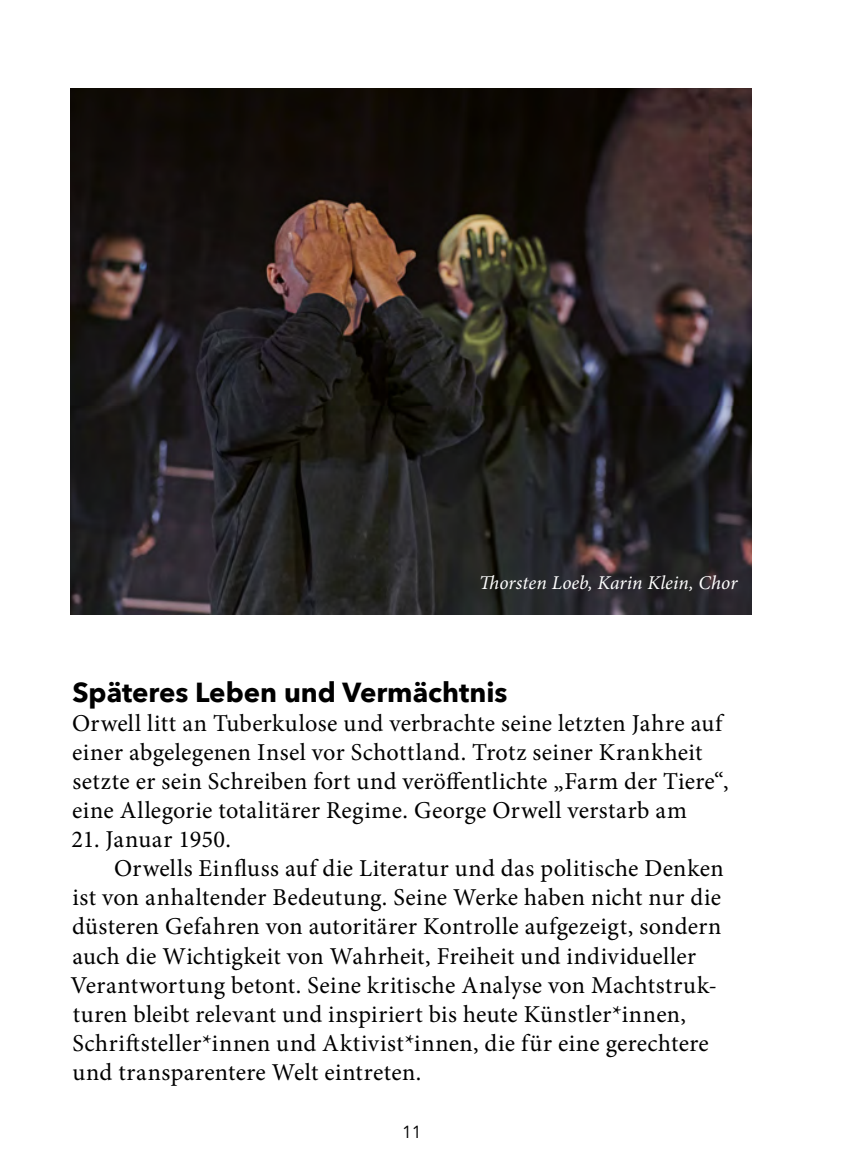
<style>
.page{position:relative;width:851px;height:1170px;background:#fff}
.page>*{position:absolute;margin:0;border:0;box-sizing:border-box;transform-origin:0 0}
.t1{font:700 27.5px "Avenir Next";color:#000}
.t2{font:24.25px/29px "Minion Pro";letter-spacing:.015em;color:#000}
.t3{font:italic 19.5px "Minion Pro";letter-spacing:.005em;color:#fff}
.t4{font:17.5px "Avenir";color:#000}
</style>
<div class="page">
<img style="left:71px;top:88px;width:680px;height:526px">
<p class="t3" style="left:479px;top:569px;width:260px">Thorsten Loeb, Karin Klein, Chor</p>
<p class="t1" style="left:72px;top:668px;width:436px">Späteres Leben und Vermächtnis</p>
<p class="t2" style="left:72px;top:708px;width:658px">Orwell litt an Tuberkulose und verbrachte seine letzten Jahre auf einer abgelegenen Insel vor Schottland. Trotz seiner Krankheit setzte er sein Schreiben fort und veröffentlichte „Farm der Tiere“, eine Allegorie totalitärer Regime. George Orwell verstarb am</p>
<p class="t2" style="left:72px;top:824px;width:161px">21. Januar 1950.</p>
<p class="t2" style="left:114px;top:854px;width:611px">Orwells Einfluss auf die Literatur und das politische Denken</p>
<p class="t2" style="left:72px;top:883px;width:650px">ist von anhaltender Bedeutung. Seine Werke haben nicht nur die</p>
<p class="t2" style="left:72px;top:912px;width:650px">düsteren Gefahren von autoritärer Kontrolle aufgezeigt, sondern</p>
<p class="t2" style="left:72px;top:941px;width:625px">auch die Wichtigkeit von Wahrheit, Freiheit und individueller</p>
<p class="t2" style="left:70px;top:970px;width:648px">Verantwortung betont. Seine kritische Analyse von Machtstruk-</p>
<p class="t2" style="left:73px;top:999px;width:614px">turen bleibt relevant und inspiriert bis heute Künstler*innen,</p>
<p class="t2" style="left:72px;top:1028px;width:638px">Schriftsteller*innen und Aktivist*innen, die für eine gerechtere</p>
<p class="t2" style="left:72px;top:1057px;width:350px">und transparentere Welt eintreten.</p>
<p class="t4" style="left:402px;top:1121px;width:21px">11</p>
</div>
